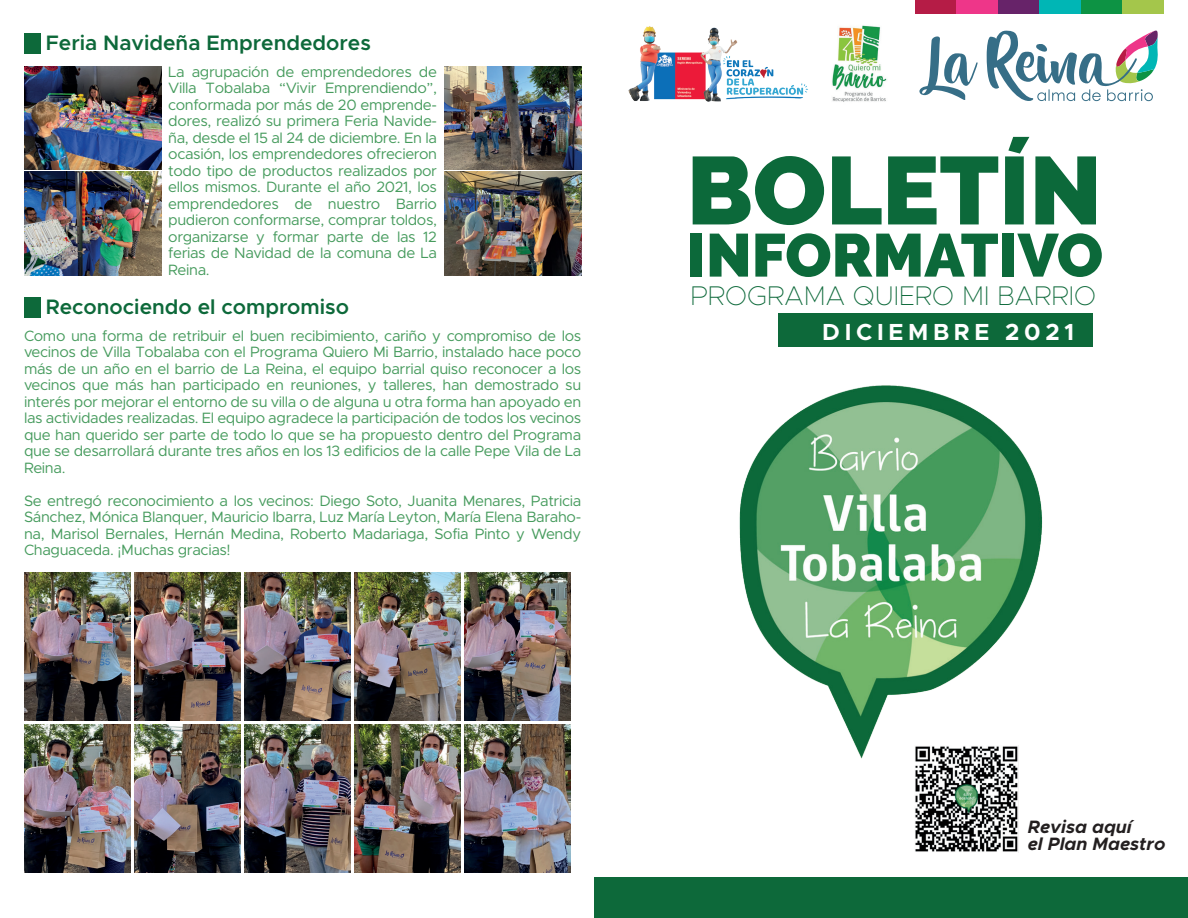
<style>
.page{position:relative;width:1188px;height:918px;background:#fff}
.page>*{position:absolute;margin:0;border:0;box-sizing:border-box;transform-origin:0 0}
.t1{font:900 95.85px "Raleway";color:#0c693a}
.t2{font:900 60.6px "Raleway";color:#0c693a}
.t3{font:100 27.15px "Metropolis";color:#0d693a}
.t4{font:700 23.4px "Metropolis";letter-spacing:.2em;color:#fff}
.t5{font:600 21px "Metropolis";color:#0d693a}
.t6{font:italic 700 18px/16.5px "Metropolis";color:#231f20}
.t7{font:15px/16.5px "Metropolis";letter-spacing:-.025em;color:#469b5d;text-align:justify}
</style>
<div class="page">
<img style="left:832px;top:25px;width:55px;height:77px">
<img style="left:628px;top:26px;width:180px;height:76px">
<svg style="left:919px;top:30px;width:239px;height:71px"></svg>
<div style="left:915px;top:0;width:42px;height:14px;background:#b51c46"></div>
<div style="left:957px;top:0;width:41px;height:14px;background:#ee3689"></div>
<div style="left:998px;top:0;width:41px;height:14px;background:#672369"></div>
<div style="left:1039px;top:0;width:42px;height:14px;background:#00b6b5"></div>
<div style="left:1081px;top:0;width:41px;height:14px;background:#0d9344"></div>
<div style="left:1122px;top:0;width:42px;height:14px;background:#a4c64b"></div>
<img style="left:739px;top:385px;width:304px;height:393px">
<div style="left:778px;top:313px;width:315px;height:33px;background:#0d693a"></div>
<div style="left:594px;top:877px;width:594px;height:41px;background:#0d693a"></div>
<div style="left:24px;top:34px;width:16px;height:20px;background:#0d693a"></div>
<div style="left:24px;top:297px;width:16px;height:21px;background:#0d693a"></div>
<img style="left:24px;top:66px;width:138px;height:104px">
<img style="left:24px;top:172px;width:138px;height:103px">
<img style="left:444px;top:66px;width:138px;height:104px">
<img style="left:444px;top:172px;width:138px;height:103px">
<img style="left:914px;top:745px;width:104px;height:107px">
<img style="left:24px;top:572px;width:106px;height:149px">
<img style="left:134px;top:572px;width:106px;height:149px">
<img style="left:244px;top:572px;width:106px;height:149px">
<img style="left:354px;top:573px;width:106px;height:148px">
<img style="left:464px;top:572px;width:106px;height:149px">
<img style="left:24px;top:725px;width:106px;height:148px">
<img style="left:134px;top:725px;width:106px;height:148px">
<img style="left:244px;top:725px;width:106px;height:148px">
<img style="left:354px;top:725px;width:106px;height:148px">
<img style="left:464px;top:725px;width:106px;height:148px">
<h3 class="t5" style="left:46px;top:30px;width:327px">Feria Navideña Emprendedores</h3>
<p class="t7" style="left:168px;top:64px;width:270px">La agrupación de emprendedores de Villa Tobalaba “Vivir Emprendiendo”, conformada por más de 20 emprende&shy;dores, realizó su primera Feria Navide&shy;ña, desde el 15 al 24 de diciembre. En la ocasión, los emprendedores ofrecieron todo tipo de productos realizados por ellos mismos. Durante el año 2021, los emprendedores de nuestro Barrio pudieron conformarse, comprar toldos, organizarse y formar parte de las 12 ferias de Navidad de la comuna de La Reina.</p>
<h3 class="t5" style="left:46px;top:294px;width:305px">Reconociendo el compromiso</h3>
<p class="t7" style="left:24px;top:327px;width:559px">Como una forma de retribuir el buen recibimiento, cariño y compromiso de los vecinos de Villa Tobalaba con el Programa Quiero Mi Barrio, instalado hace poco más de un año en el barrio de La Reina, el equipo barrial quiso reconocer a los vecinos que más han participado en reuniones, y talleres, han demostrado su interés por mejorar el entorno de su villa o de alguna u otra forma han apoyado en las actividades realizadas. El equipo agradece la participación de todos los vecinos que han querido ser parte de todo lo que se ha propuesto dentro del Programa que se desarrollará durante tres años en los 13 edificios de la calle Pepe Vila de La Reina.</p>
<p class="t7" style="left:24px;top:492px;width:559px">Se entregó reconocimiento a los vecinos: Diego Soto, Juanita Menares, Patricia Sánchez, Mónica Blanquer, Mauricio Ibarra, Luz María Leyton, María Elena Baraho&shy;na, Marisol Bernales, Hernán Medina, Roberto Madariaga, Sofia Pinto y Wendy Chaguaceda. ¡Muchas gracias!</p>
<h1 class="t1" style="left:687px;top:135px;width:417px">BOLETÍN</h1>
<h2 class="t2" style="left:687px;top:220px;width:418px">INFORMATIVO</h2>
<h3 class="t3" style="left:691px;top:279px;width:407px">PROGRAMA QUIERO MI BARRIO</h3>
<h3 class="t4" style="left:822px;top:317px;width:253px">DICIEMBRE 2021</h3>
<p class="t6" style="left:1028px;top:819px;width:139px">Revisa aquí<br>el Plan Maestro</p>
</div>
